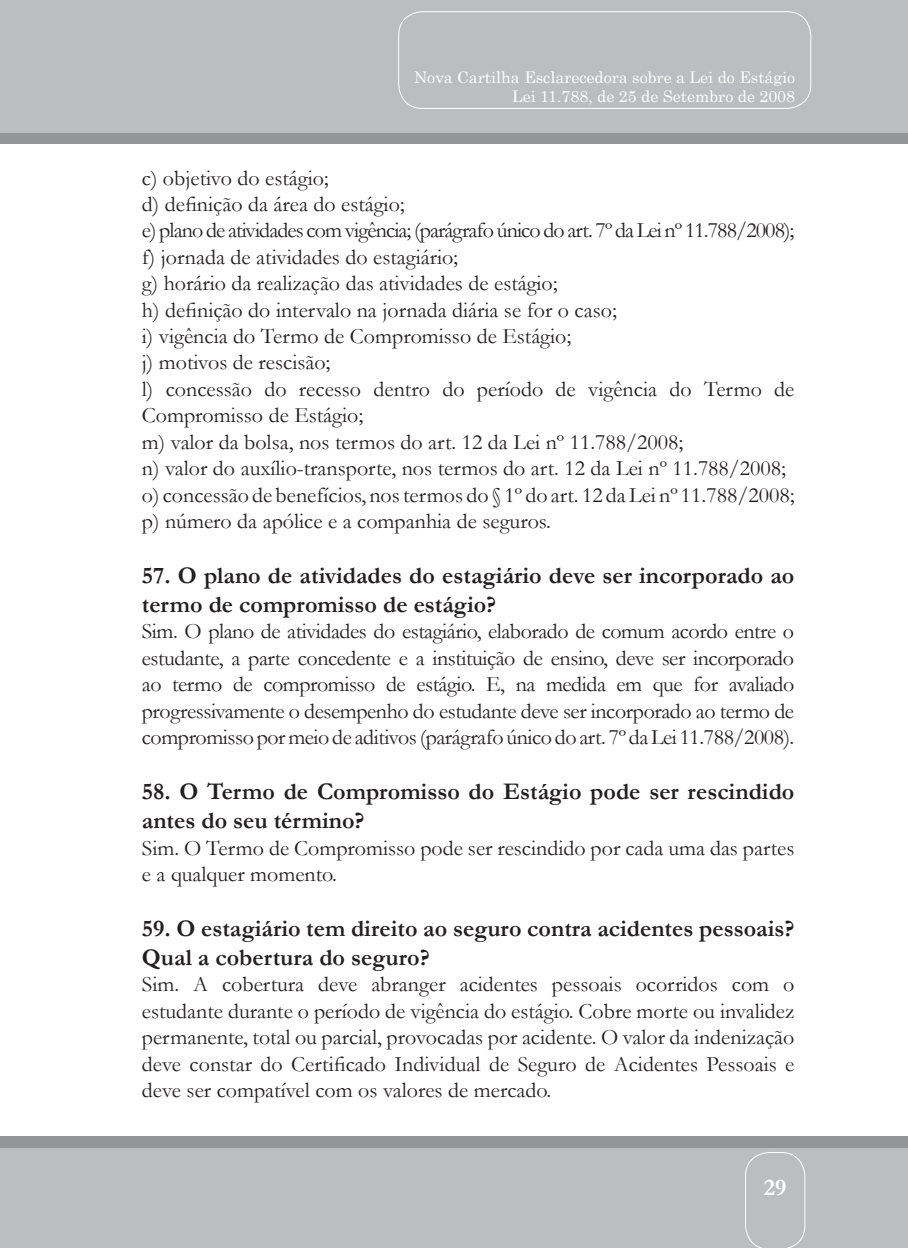
<style>
.page{position:relative;width:908px;height:1248px;background:#fff}
.page>*{position:absolute;margin:0;border:0;box-sizing:border-box;transform-origin:0 0}
.titulo_garamound_12{font:700 24px/28.8px "Garamond";color:#231f20}
.t1{font:700 24px "Garamond";color:#fff}
.texto_garamound_11{font:22px/26.4px "Garamond";color:#231f20}
.texto_garamound_11-2{font:22px "Garamond";letter-spacing:-.04em;color:#231f20}
.t2{font:16px/19px "Century";color:#fff;text-align:right}
</style>
<div class="page">
<div style="left:0;top:1136px;width:906px;height:111px;background:#939598"></div>
<div style="left:0;top:1148px;width:906px;height:99px;background:#bcbdc0"></div>
<div style="left:0;top:30px;width:907px;height:114px;background:#939598"></div>
<div style="left:0;top:0;width:907px;height:133px;background:#bcbdc0"></div>
<svg style="left:745px;top:1152px;width:60px;height:95px"></svg>
<div style="left:398px;top:11px;width:412px;height:98px;border:1px solid #fff;border-radius:24px"></div>
<p class="t2" style="left:414px;top:66px;width:382px">Nova Cartilha Esclarecedora sobre a Lei do Estágio<br>Lei 11.788, de 25 de Setembro de 2008</p>
<p class="texto_garamound_11" style="left:142px;top:164px;width:188px">c) objetivo do estágio;</p>
<p class="texto_garamound_11" style="left:142px;top:190px;width:264px">d) definição da área do estágio;</p>
<p class="texto_garamound_11-2" style="left:142px;top:216px;width:653px">e) plano de atividades com vigência; (parágrafo único do art. 7º da Lei nº 11.788/2008);</p>
<p class="texto_garamound_11" style="left:142px;top:243px;width:317px">f) jornada de atividades do estagiário;</p>
<p class="texto_garamound_11" style="left:142px;top:269px;width:417px">g) horário da realização das atividades de estágio;</p>
<p class="texto_garamound_11" style="left:142px;top:296px;width:476px">h) definição do intervalo na jornada diária se for o caso;</p>
<p class="texto_garamound_11" style="left:142px;top:322px;width:430px">i) vigência do Termo de Compromisso de Estágio;</p>
<p class="texto_garamound_11" style="left:142px;top:349px;width:190px">j) motivos de rescisão;</p>
<p class="texto_garamound_11" style="left:142px;top:375px;width:653px">l) concessão do recesso dentro do período de vigência do Termo de<br>Compromisso de Estágio;</p>
<p class="texto_garamound_11" style="left:142px;top:428px;width:543px">m) valor da bolsa, nos termos do art. 12 da Lei nº 11.788/2008;</p>
<p class="texto_garamound_11" style="left:142px;top:454px;width:645px">n) valor do auxílio-transporte, nos termos do art. 12 da Lei nº 11.788/2008;</p>
<p class="texto_garamound_11" style="left:142px;top:481px;width:654px">o) concessão de benefícios, nos termos do § 1º do art. 12 da Lei nº 11.788/2008;</p>
<p class="texto_garamound_11" style="left:142px;top:507px;width:410px">p) número da apólice e a companhia de seguros.</p>
<p class="titulo_garamound_12" style="left:142px;top:561px;width:653px">57. O plano de atividades do estagiário deve ser incorporado ao termo de compromisso de estágio?</p>
<p class="texto_garamound_11" style="left:142px;top:617px;width:653px;text-align:justify">Sim. O plano de atividades do estagiário, elaborado de comum acordo entre o estudante, a parte concedente e a instituição de ensino, deve ser incorporado ao termo de compromisso de estágio. E, na medida em que for avaliado progressivamente o desempenho do estudante deve ser incorporado ao termo de compromisso por meio de aditivos (parágrafo único do art. 7º da Lei 11.788/2008).</p>
<p class="titulo_garamound_12" style="left:142px;top:777px;width:653px">58. O Termo de Compromisso do Estágio pode ser rescindido antes do seu término?</p>
<p class="texto_garamound_11" style="left:142px;top:833px;width:653px">Sim. O Termo de Compromisso pode ser rescindido por cada uma das partes e a qualquer momento.</p>
<p class="titulo_garamound_12" style="left:142px;top:914px;width:654px">59. O estagiário tem direito ao seguro contra acidentes pessoais?<br>Qual a cobertura do seguro?</p>
<p class="texto_garamound_11" style="left:142px;top:970px;width:653px;text-align:justify">Sim. A cobertura deve abranger acidentes pessoais ocorridos com o estudante durante o período de vigência do estágio. Cobre morte ou invalidez permanente, total ou parcial, provocadas por acidente. O valor da indenização deve constar do Certificado Individual de Seguro de Acidentes Pessoais e deve ser compatível com os valores de mercado.</p>
<p class="t1" style="left:763px;top:1170px;width:24px">29</p>
</div>
